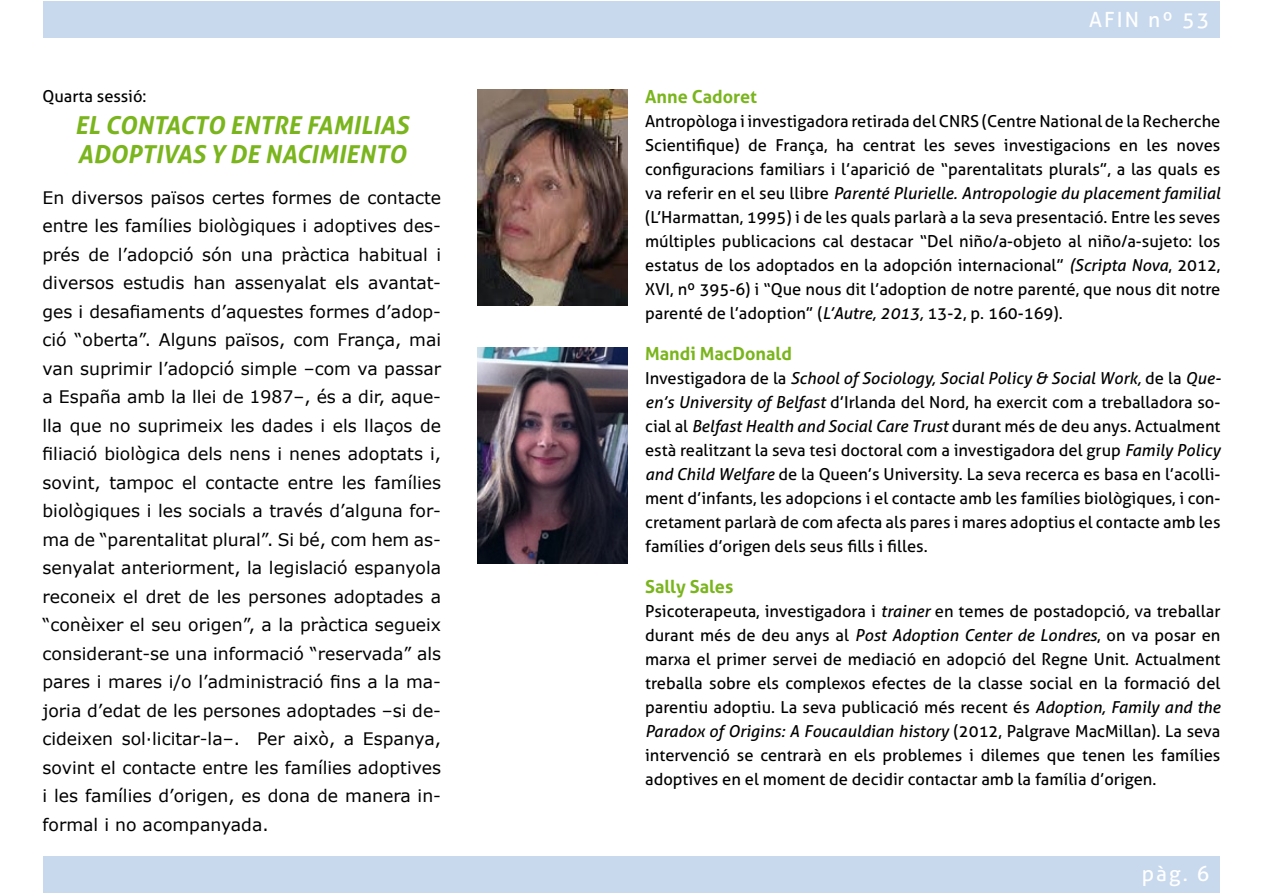
<style>
.page{position:relative;width:1263px;height:893px;background:#fff}
.page>*{position:absolute;margin:0;border:0;box-sizing:border-box;transform-origin:0 0}
.t1{font:italic 700 24.75px/28.5px "Aller";color:#7ab51d}
.t2{font:21px "Aller";letter-spacing:.1em;color:#fff}
.t3{font:700 18px "Aller";color:#7ab51d}
.t4{font:17.25px/28.5px "Verdana";color:#000;text-align:justify}
.t5{font:16.5px/24px "Aller";color:#000;text-align:justify}
.s1{font-style:italic}
</style>
<div class="page">
<div style="left:43px;top:1px;width:1177px;height:37px;background:#c8d9ee"></div>
<div style="left:43px;top:856px;width:1177px;height:37px;background:#c8d9ee"></div>
<img style="left:477px;top:89px;width:150px;height:217px">
<img style="left:477px;top:348px;width:150px;height:216px">
<p class="t5" style="left:43px;top:84px;width:105px">Quarta sessió:</p>
<h1 class="t1" style="left:75px;top:111px;width:335px">EL CONTACTO ENTRE FAMILIAS<br>ADOPTIVAS Y DE NACIMIENTO</h1>
<p class="t4" style="left:43px;top:184px;width:400px">En diversos països certes formes de contacte entre les famílies biològiques i adoptives des&shy;prés de l’adopció són una pràctica habitual i diversos estudis han assenyalat els avantat&shy;ges i desafiaments d’aquestes formes d’adop&shy;ció “oberta”. Alguns països, com França, mai van suprimir l’adopció simple –com va passar a España amb la llei de 1987–, és a dir, aque&shy;lla que no suprimeix les dades i els llaços de filiació biològica dels nens i nenes adoptats i, sovint, tampoc el contacte entre les famílies biològiques i les socials a través d’alguna for&shy;ma de “parentalitat plural”. Si bé, com hem as&shy;senyalat anteriorment, la legislació espanyola reconeix el dret de les persones adoptades a “conèixer el seu origen”, a la pràctica segueix considerant-se una informació “reservada” als pares i mares i/o l’administració fins a la ma&shy;joria d’edat de les persones adoptades –si de&shy;cideixen sol·licitar-la–. Per això, a Espanya, sovint el contacte entre les famílies adoptives i les famílies d’origen, es dona de manera in&shy;formal i no acompanyada.</p>
<p class="t2" style="left:1089px;top:7px;width:122px">AFIN nº 53</p>
<p class="t3" style="left:645px;top:85px;width:113px">Anne Cadoret</p>
<p class="t5" style="left:645px;top:109px;width:577px">Antropòloga i investigadora retirada del CNRS (Centre National de la Recherche Scientifique) de França, ha centrat les seves investigacions en les noves configuracions familiars i l’aparició de “parentalitats plurals”, a las quals es va referir en el seu llibre <span class="s1">Parenté Plurielle. Antropologie du placement familial </span>(L’Harmattan, 1995) i de les quals parlarà a la seva presentació. Entre les seves múltiples publicacions cal destacar “Del niño/a-objeto al niño/a-sujeto: los estatus de los adoptados en la adopción internacional” <span class="s1">(Scripta Nova</span>, 2012, XVI, nº 395-6) i “Que nous dit l’adoption de notre parenté, que nous dit notre parenté de l’adoption” (<span class="s1">L’Autre, 2013,</span> 13-2, p. 160-169).</p>
<p class="t3" style="left:645px;top:342px;width:148px">Mandi MacDonald</p>
<p class="t5" style="left:645px;top:366px;width:577px">Investigadora de la <span class="s1">School of Sociology, Social Policy &amp; Social Work,</span> de la <span class="s1">Que&shy;en’s University of Belfast</span> d’Irlanda del Nord, ha exercit com a treballadora so&shy;cial al <span class="s1">Belfast Health and Social Care Trust</span> durant més de deu anys. Actualment està realitzant la seva tesi doctoral com a investigadora del grup <span class="s1">Family Policy and Child Welfare</span> de la Queen’s University. La seva recerca es basa en l’acolli&shy;ment d’infants, les adopcions i el contacte amb les famílies biològiques, i con&shy;cretament parlarà de com afecta als pares i mares adoptius el contacte amb les famílies d’origen dels seus fills i filles.</p>
<p class="t3" style="left:645px;top:576px;width:90px">Sally Sales</p>
<p class="t5" style="left:645px;top:599px;width:577px">Psicoterapeuta, investigadora i <span class="s1">trainer</span> en temes de postadopció<span class="s1">,</span> va treballar durant més de deu anys al <span class="s1">Post Adoption Center de Londres</span>, on va posar en marxa el primer servei de mediació en adopció del Regne Unit. Actualment treballa sobre els complexos efectes de la classe social en la formació del parentiu adoptiu. La seva publicació més recent és <span class="s1">Adoption, Family and the Paradox of Origins: A Foucauldian history</span> (2012, Palgrave MacMillan). La seva intervenció se centrarà en els problemes i dilemes que tenen les famílies adoptives en el moment de decidir contactar amb la família d’origen.</p>
<p class="t2" style="left:1142px;top:861px;width:69px">pàg. 6</p>
</div>
